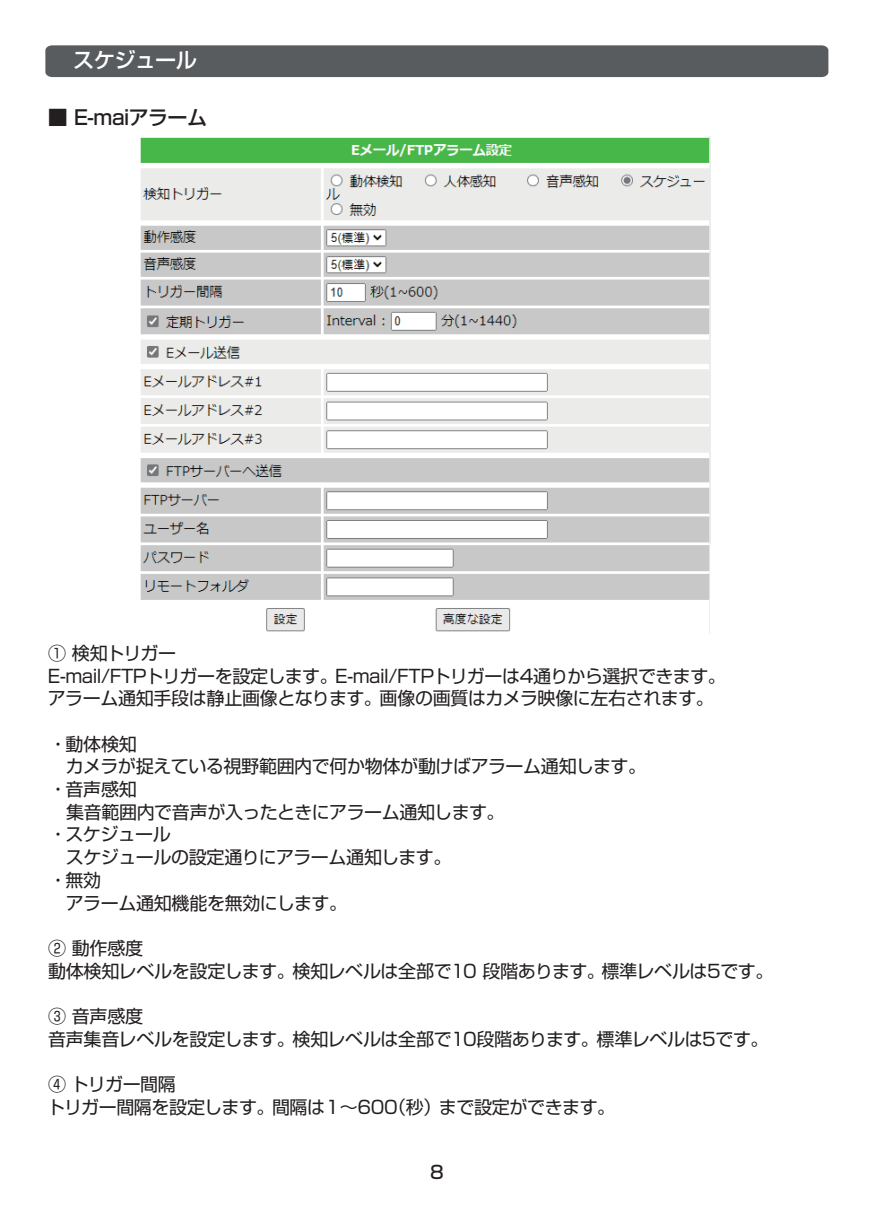
<style>
.page{position:relative;width:874px;height:1225px;background:#fff}
.page>*{position:absolute;margin:0;border:0;box-sizing:border-box;transform-origin:0 0}
.t1{font:500 21.2px "Shin Go Pro";letter-spacing:-.03em;color:#fff}
.t2{font:500 20px "Shin Go Pro";letter-spacing:-.025em;color:#231f20}
.t3{font:18px/22.6px "Shin Go Pro";letter-spacing:-.025em;color:#231f20}
.t4{font:500 18px "Shin Go Pro";color:#231f20}
</style>
<div class="page">
<div style="left:45px;top:45px;width:783px;height:32px;background:#595c5f"></div>
<img style="left:140px;top:136px;width:570px;height:497px">
<p class="t1" style="left:73px;top:43px;width:146px">スケジュール　</p>
<p class="t2" style="left:48px;top:100px;width:161px">■ E-maiアラーム</p>
<p class="t3" style="left:48px;top:639px;width:679px">① 検知トリガー<br>E-mail/FTPトリガーを設定します。E-mail/FTPトリガーは4通りから選択できます。アラーム通知手段は静止画像となります。画像の画質はカメラ映像に左右されます。</p>
<p class="t3" style="left:49px;top:730px;width:89px">・動体検知</p>
<p class="t3" style="left:66px;top:753px;width:581px">カメラが捉えている視野範囲内で何か物体が動けばアラーム通知します。</p>
<p class="t3" style="left:49px;top:776px;width:89px">・音声感知</p>
<p class="t3" style="left:66px;top:798px;width:440px">集音範囲内で音声が入ったときにアラーム通知します。</p>
<p class="t3" style="left:49px;top:821px;width:123px">・スケジュール</p>
<p class="t3" style="left:66px;top:844px;width:387px">スケジュールの設定通りにアラーム通知します。</p>
<p class="t3" style="left:49px;top:866px;width:54px">・無効</p>
<p class="t3" style="left:66px;top:889px;width:282px">アラーム通知機能を無効にします。</p>
<p class="t3" style="left:48px;top:934px;width:726px">② 動作感度<br>動体検知レベルを設定します。検知レベルは全部で10 段階あります。標準レベルは5です。</p>
<p class="t3" style="left:48px;top:1002px;width:721px">③ 音声感度<br>音声集音レベルを設定します。検知レベルは全部で10段階あります。標準レベルは5です。</p>
<p class="t3" style="left:47px;top:1070px;width:569px">④ トリガー間隔<br>トリガー間隔を設定します。間隔は１～600（秒）まで設定ができます。</p>
<p class="t4" style="left:430px;top:1157px;width:15px">8</p>
</div>
